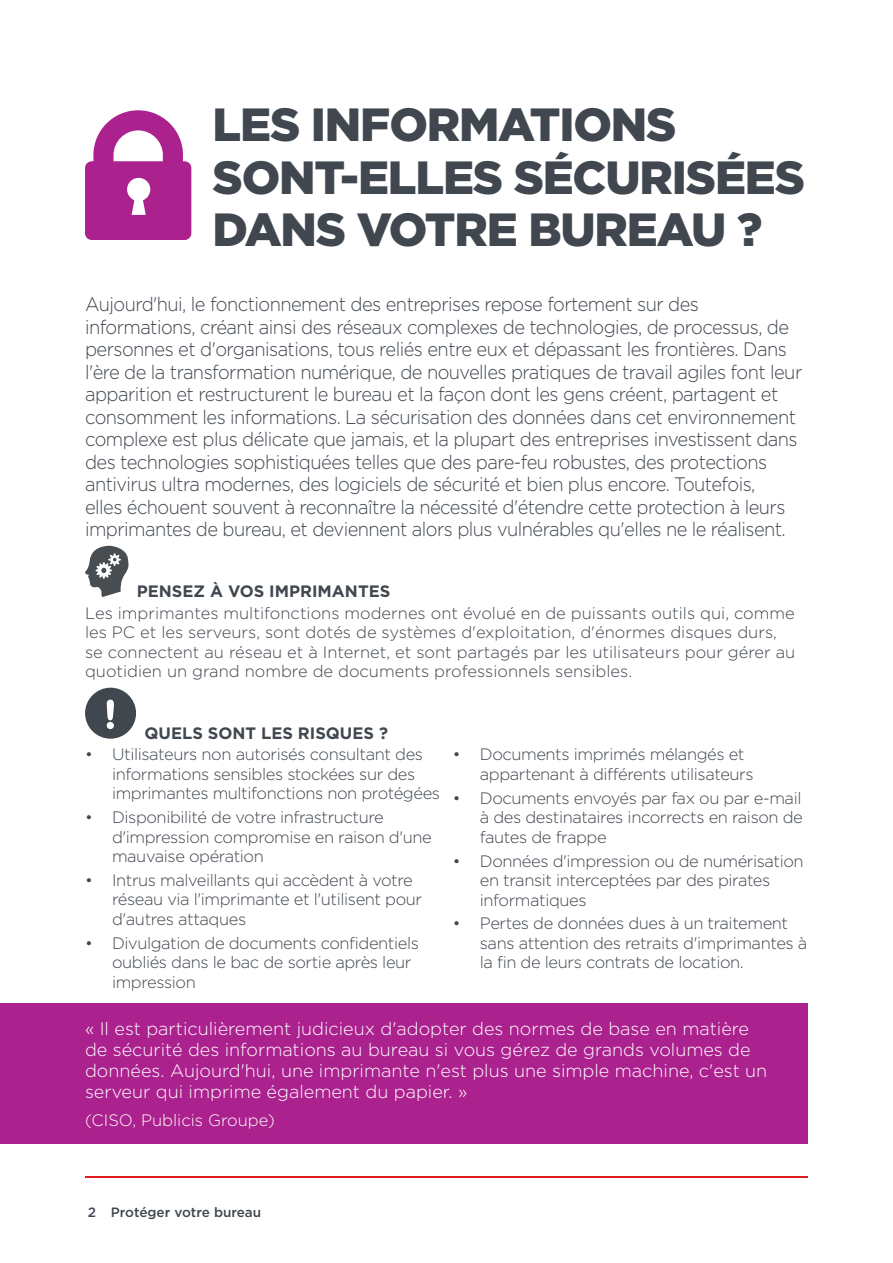
<style>
.page{position:relative;width:893px;height:1263px;background:#fff}
.page>*{position:absolute;margin:0;border:0;box-sizing:border-box;transform-origin:0 0}
.t1{font:900 46.5px/52.5px "Gotham";letter-spacing:-.025em;color:#40474f}
.t2{font:300 19.5px/22.5px "Gotham";letter-spacing:-.03em;color:#40474f;scale:.94 1}
.t3{font:300 18px/21px "Gotham";color:#fff}
.t4{font:300 16.5px/19.5px "Gotham";letter-spacing:-.025em;color:#40474f}
.t5{font:300 16.5px/19.5px "Gotham";color:#40474f}
.t6{font:700 16.5px "Gotham";color:#40474f}
.t7{font:300 16.5px "Gotham";color:#fff}
.t8{font:500 13.5px "Gotham";color:#40474f}
</style>
<div class="page">
<hr style="left:85px;top:1176px;width:723px;height:2px;background:#e11b22">
<div style="left:0;top:1002px;width:808px;height:141px;background:#ab218e"></div>
<svg style="left:85px;top:110px;width:106px;height:130px"></svg>
<svg style="left:85px;top:546px;width:43px;height:51px"></svg>
<svg style="left:85px;top:688px;width:51px;height:51px"></svg>
<h1 class="t1" style="left:213px;top:98px;width:594px">LES INFORMATIONS<br>SONT-ELLES SÉCURISÉES<br>DANS VOTRE BUREAU ?</h1>
<p class="t2" style="left:85px;top:293px;width:765px">Aujourd'hui, le fonctionnement des entreprises repose fortement sur des informations, créant ainsi des réseaux complexes de technologies, de processus, de personnes et d'organisations, tous reliés entre eux et dépassant les frontières. Dans l'ère de la transformation numérique, de nouvelles pratiques de travail agiles font leur apparition et restructurent le bureau et la façon dont les gens créent, partagent et consomment les informations. La sécurisation des données dans cet environnement complexe est plus délicate que jamais, et la plupart des entreprises investissent dans des technologies sophistiquées telles que des pare-feu robustes, des protections antivirus ultra modernes, des logiciels de sécurité et bien plus encore. Toutefois,<br>elles échouent souvent à reconnaître la nécessité d'étendre cette protection à leurs imprimantes de bureau, et deviennent alors plus vulnérables qu'elles ne le réalisent.</p>
<p class="t6" style="left:137px;top:580px;width:255px">PENSEZ À VOS IMPRIMANTES</p>
<p class="t5" style="left:85px;top:602px;width:712px">Les imprimantes multifonctions modernes ont évolué en de puissants outils qui, comme les PC et les serveurs, sont dotés de systèmes d'exploitation, d'énormes disques durs, se connectent au réseau et à Internet, et sont partagés par les utilisateurs pour gérer au quotidien un grand nombre de documents professionnels sensibles.</p>
<p class="t6" style="left:145px;top:722px;width:245px">QUELS SONT LES RISQUES ?</p>
<p class="t4" style="left:112px;top:744px;width:330px;text-indent:-27px">• Utilisateurs non autorisés consultant des informations sensibles stockées sur des imprimantes multifonctions non protégées</p>
<p class="t4" style="left:112px;top:807px;width:321px;text-indent:-27px">• Disponibilité de votre infrastructure d'impression compromise en raison d'une mauvaise opération</p>
<p class="t4" style="left:112px;top:870px;width:312px;text-indent:-27px">• Intrus malveillants qui accèdent à votre réseau via l'imprimante et l'utilisent pour d'autres attaques</p>
<p class="t4" style="left:112px;top:933px;width:308px;text-indent:-27px">• Divulgation de documents confidentiels oubliés dans le bac de sortie après leur impression</p>
<p class="t4" style="left:480px;top:744px;width:275px;text-indent:-27px">• Documents imprimés mélangés et appartenant à différents utilisateurs</p>
<p class="t4" style="left:480px;top:788px;width:325px;text-align:justify;text-indent:-27px">• Documents envoyés par fax ou par e-mail à des destinataires incorrects en raison de fautes de frappe</p>
<p class="t4" style="left:480px;top:850px;width:325px;text-indent:-27px">• Données d'impression ou de numérisation en transit interceptées par des pirates informatiques</p>
<p class="t4" style="left:480px;top:913px;width:329px;text-indent:-27px">• Pertes de données dues à un traitement sans attention des retraits d'imprimantes à la fin de leurs contrats de location.</p>
<p class="t3" style="left:85px;top:1017px;width:684px">« Il est particulièrement judicieux d'adopter des normes de base en matière de sécurité des informations au bureau si vous gérez de grands volumes de données. Aujourd'hui, une imprimante n'est plus une simple machine, c'est un serveur qui imprime également du papier. »</p>
<p class="t7" style="left:85px;top:1109px;width:191px">(CISO, Publicis Groupe)</p>
<p class="t8" style="left:88px;top:1203px;width:175px">2 Protéger votre bureau</p>
</div>
